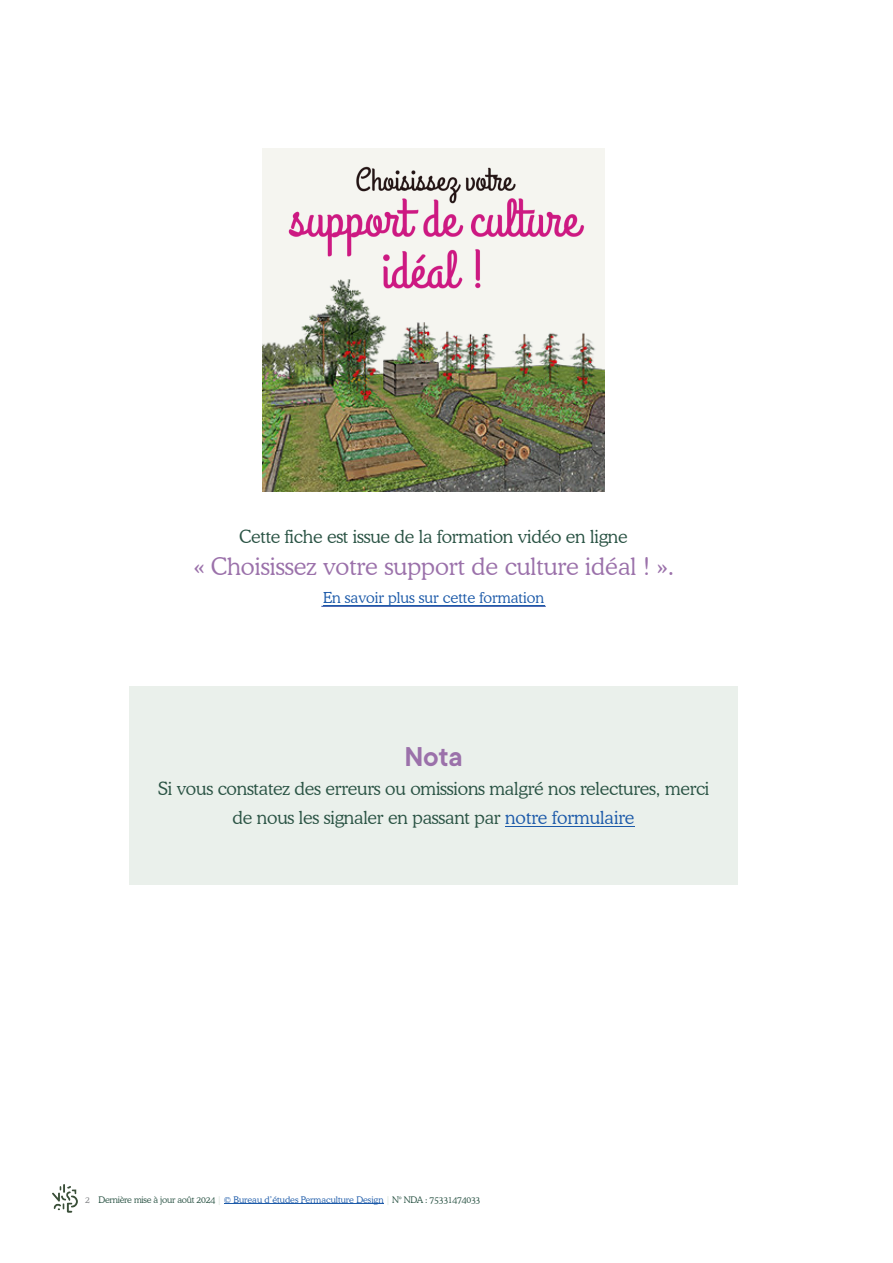
<style>
.page{position:relative;width:893px;height:1263px;background:#fff}
.page>*{position:absolute;margin:0;border:0;box-sizing:border-box;transform-origin:0 0}
.t1{font:600 30px "TT Commons";color:#9b71aa}
.t2{font:300 24px "Cooper BT";color:#9b71aa}
.t3{font:300 18px/29.1px "Cooper BT";letter-spacing:-.01em;color:#2a5344;text-align:center}
.t4{font:300 15px "Cooper BT";color:#1c5aa9}
.t5{font:300 9px "Cooper BT";letter-spacing:-.025em;color:#2a5344}
.s1{color:#1c5aa9}
.s2{color:#808285}
.s3{color:#d4e0d5}
</style>
<div class="page">
<hr style="left:224px;top:1204px;width:160px;height:1px;background:#1c5aa9">
<img style="left:53px;top:1185px;width:25px;height:27px">
<hr style="left:321px;top:606px;width:225px;height:1px;background:#4f69b2">
<hr style="left:323px;top:605px;width:221px;height:1px;background:#1c5aa9">
<div style="left:130px;top:686px;width:608px;height:199px;background:#eaf0eb"></div>
<hr style="left:505px;top:826px;width:129px;height:1px;background:#1c5aa9">
<img style="left:262px;top:149px;width:343px;height:342px">
<p class="t3" style="left:239px;top:524px;width:390px">Cette fiche est issue de la formation vidéo en ligne</p>
<h2 class="t2" style="left:194px;top:556px;width:482px">« Choisissez votre support de culture idéal ! ».</h2>
<p class="t4" style="left:323px;top:592px;width:223px">En savoir plus sur cette formation</p>
<h1 class="t1" style="left:405px;top:745px;width:60px">Nota</h1>
<p class="t3" style="left:158px;top:775px;width:553px">Si vous constatez des erreurs ou omissions malgré nos relectures, merci de nous les signaler en passant par <span class="s1">notre formulaire</span></p>
<p class="t5" style="left:85px;top:1196px;width:397px"><span class="s2">2</span> Dernière mise à jour août 2024 <span class="s3">|</span> <span class="s1">© Bureau d’études Permaculture Design</span> <span class="s3">|</span> N° NDA : 75331474033</p>
</div>
